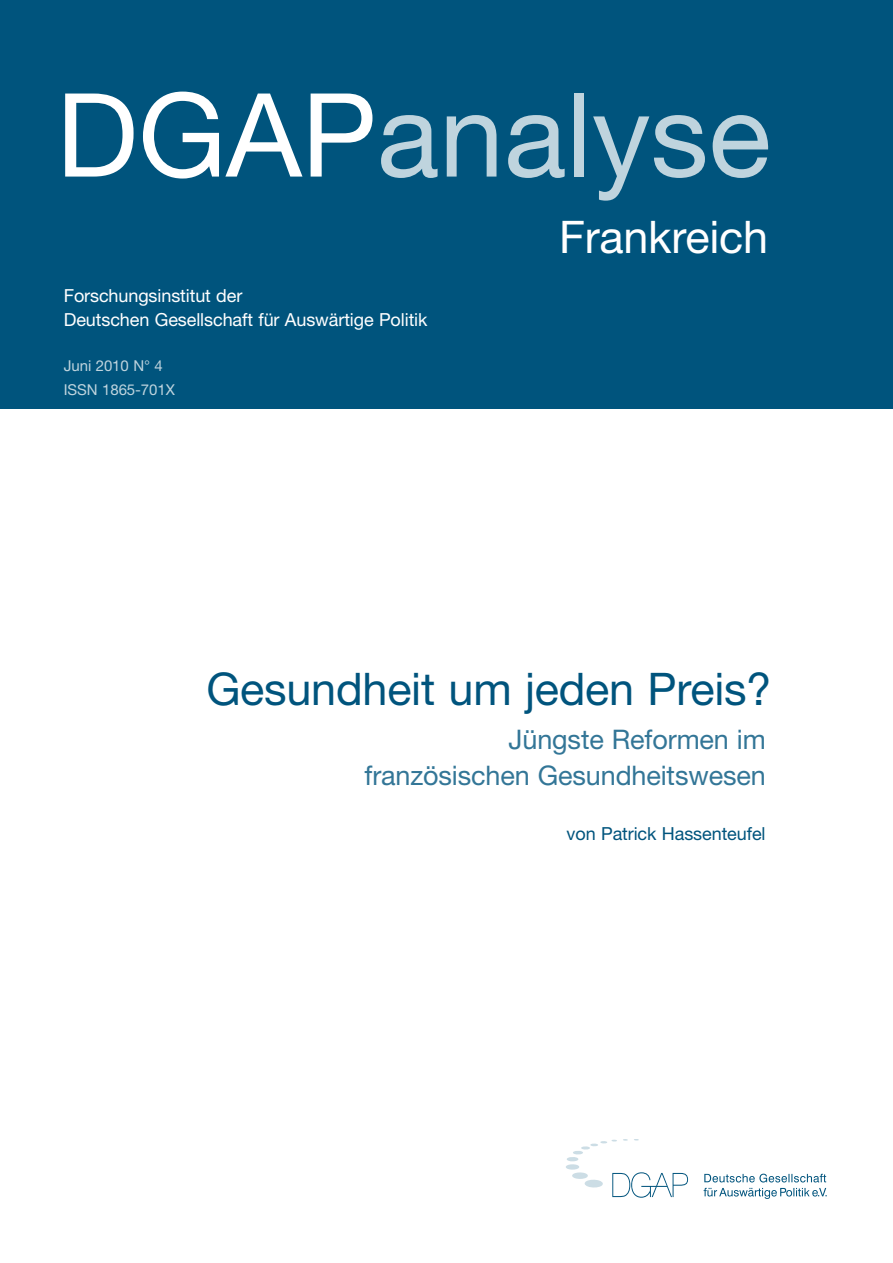
<style>
.page{position:relative;width:893px;height:1263px;background:#fff}
.page>*{position:absolute;margin:0;border:0;box-sizing:border-box;transform-origin:0 0}
.t1{font:116.25px "Helvetica Neue LT Std";color:#bfd4de}
.t2{font:45px "Helvetica Neue LT Std";letter-spacing:-.005em;color:#00547d}
.t3{font:45px "Helvetica Neue LT Std";letter-spacing:-.005em;color:#fff}
.t4{font:27px/36px "Helvetica Neue LT Std";letter-spacing:-.005em;color:#337697;text-align:right}
.t5{font:18px/24px "Helvetica Neue LT Std";letter-spacing:-.005em;color:#fff}
.t6{font:18px "Helvetica Neue LT Std";letter-spacing:-.005em;color:#00547d}
.t7{font:15px/24px "Helvetica Neue LT Std";letter-spacing:-.005em;color:#bfd4de}
.s1{color:#fff}
</style>
<div class="page">
<div style="left:0;top:0;width:893px;height:408px;background:#00547d"></div>
<svg style="left:566px;top:1139px;width:122px;height:59px"></svg>
<svg style="left:704px;top:1174px;width:122px;height:8px"></svg>
<svg style="left:704px;top:1188px;width:123px;height:11px"></svg>
<h1 class="t1" style="left:56px;top:66px;width:716px"><span class="s1">DGAP</span>analyse</h1>
<h2 class="t3" style="left:559px;top:211px;width:210px">Frankreich</h2>
<p class="t5" style="left:64px;top:283px;width:365px">Forschungsinstitut der<br>Deutschen Gesellschaft für Auswärtige Politik</p>
<p class="t7" style="left:64px;top:354px;width:113px">Juni 2010 N° 4<br>ISSN 1865-701X</p>
<h2 class="t2" style="left:206px;top:662px;width:567px">Gesundheit um jeden Preis?</h2>
<h3 class="t4" style="left:364px;top:721px;width:403px">Jüngste Reformen im französischen Gesundheitswesen</h3>
<p class="t6" style="left:567px;top:823px;width:200px">von Patrick Hassenteufel</p>
</div>
